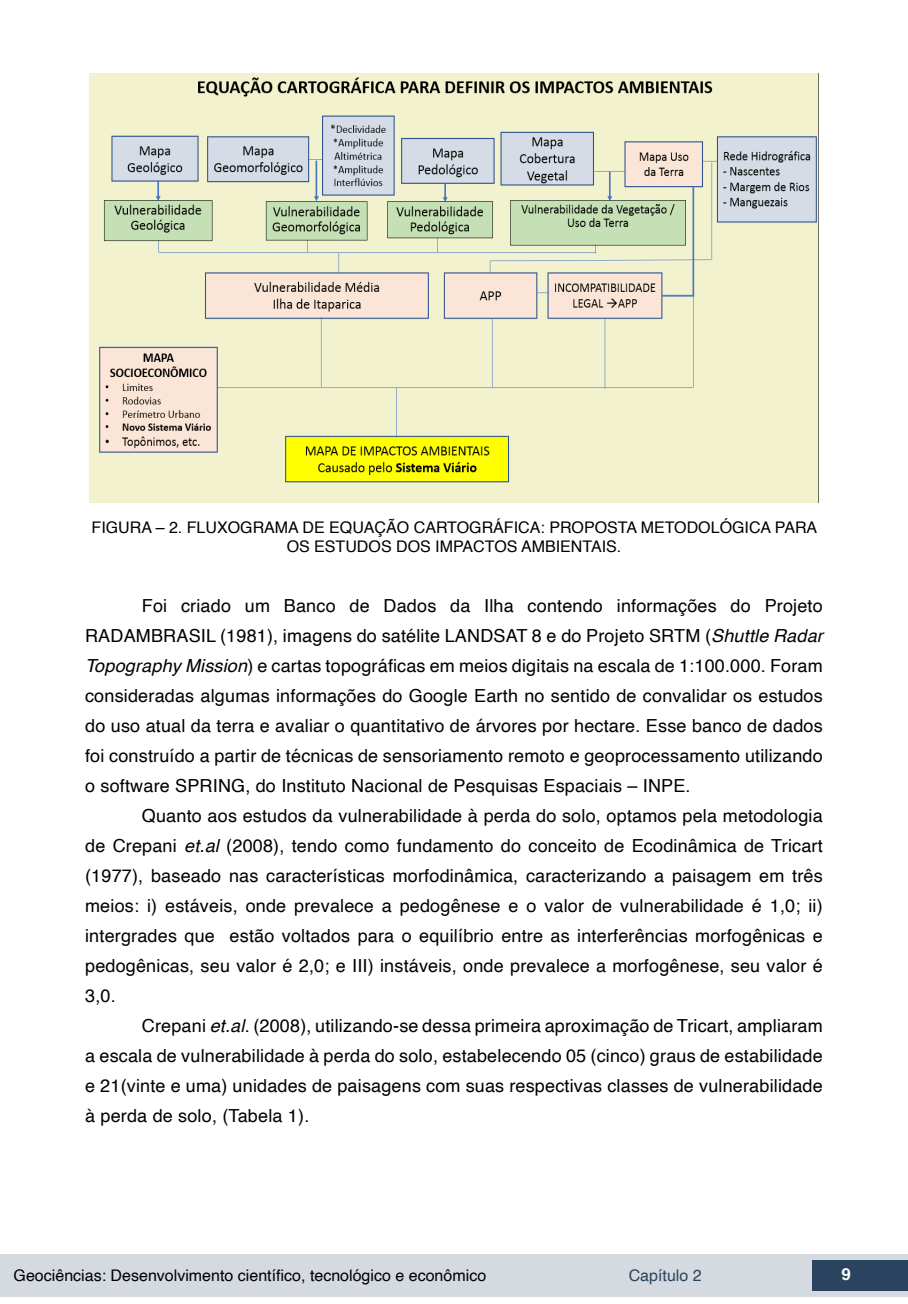
<style>
.page{position:relative;width:908px;height:1304px;background:#fff}
.page>*{position:absolute;margin:0;border:0;box-sizing:border-box;transform-origin:0 0}
.t1{font:18px/30px "Helvetica";letter-spacing:.01em;color:#000;text-align:justify}
.t2{font:700 16.8px "Helvetica";color:#fff}
.t3{font:16px/19.2px "Helvetica";color:#000;text-align:center}
.t4{font:16px "Helvetica";color:#2a435e}
.s1{font-style:italic}
</style>
<div class="page">
<div style="left:0;top:1254px;width:906px;height:43px;background:#d4dadf"></div>
<div style="left:812px;top:1261px;width:95px;height:30px;background:#2a435e"></div>
<img style="left:90px;top:74px;width:727px;height:428px">
<p class="t3" style="left:91px;top:518px;width:726px">FIGURA – 2. FLUXOGRAMA DE EQUAÇÃO CARTOGRÁFICA: PROPOSTA METODOLÓGICA PARA<br>OS ESTUDOS DOS IMPACTOS AMBIENTAIS.</p>
<p class="t1" style="left:85px;top:591px;width:739px;text-indent:57px">Foi criado um Banco de Dados da Ilha contendo informações do Projeto RADAMBRASIL (1981), imagens do satélite LANDSAT 8 e do Projeto SRTM (<span class="s1">Shuttle Radar Topography Mission</span>) e cartas topográficas em meios digitais na escala de 1:100.000. Foram consideradas algumas informações do Google Earth no sentido de convalidar os estudos do uso atual da terra e avaliar o quantitativo de árvores por hectare. Esse banco de dados foi construído a partir de técnicas de sensoriamento remoto e geoprocessamento utilizando o software SPRING, do Instituto Nacional de Pesquisas Espaciais – INPE.</p>
<p class="t1" style="left:85px;top:801px;width:738px;text-indent:57px">Quanto aos estudos da vulnerabilidade à perda do solo, optamos pela metodologia de Crepani <span class="s1">et.al</span> (2008), tendo como fundamento do conceito de Ecodinâmica de Tricart (1977), baseado nas características morfodinâmica, caracterizando a paisagem em três meios: i) estáveis, onde prevalece a pedogênese e o valor de vulnerabilidade é 1,0; ii) intergrades que estão voltados para o equilíbrio entre as interferências morfogênicas e pedogênicas, seu valor é 2,0; e III) instáveis, onde prevalece a morfogênese, seu valor é 3,0.</p>
<p class="t1" style="left:85px;top:1011px;width:738px;text-indent:57px">Crepani <span class="s1">et.al</span>. (2008), utilizando-se dessa primeira aproximação de Tricart, ampliaram a escala de vulnerabilidade à perda do solo, estabelecendo 05 (cinco) graus de estabilidade e 21(vinte e uma) unidades de paisagens com suas respectivas classes de vulnerabilidade à perda de solo, (Tabela 1).</p>
<p class="t3" style="left:14px;top:1266px;width:474px">Geociências: Desenvolvimento científico, tecnológico e econômico</p>
<p class="t4" style="left:628px;top:1263px;width:74px">Capítulo 2</p>
<p class="t2" style="left:841px;top:1264px;width:11px">9</p>
</div>
